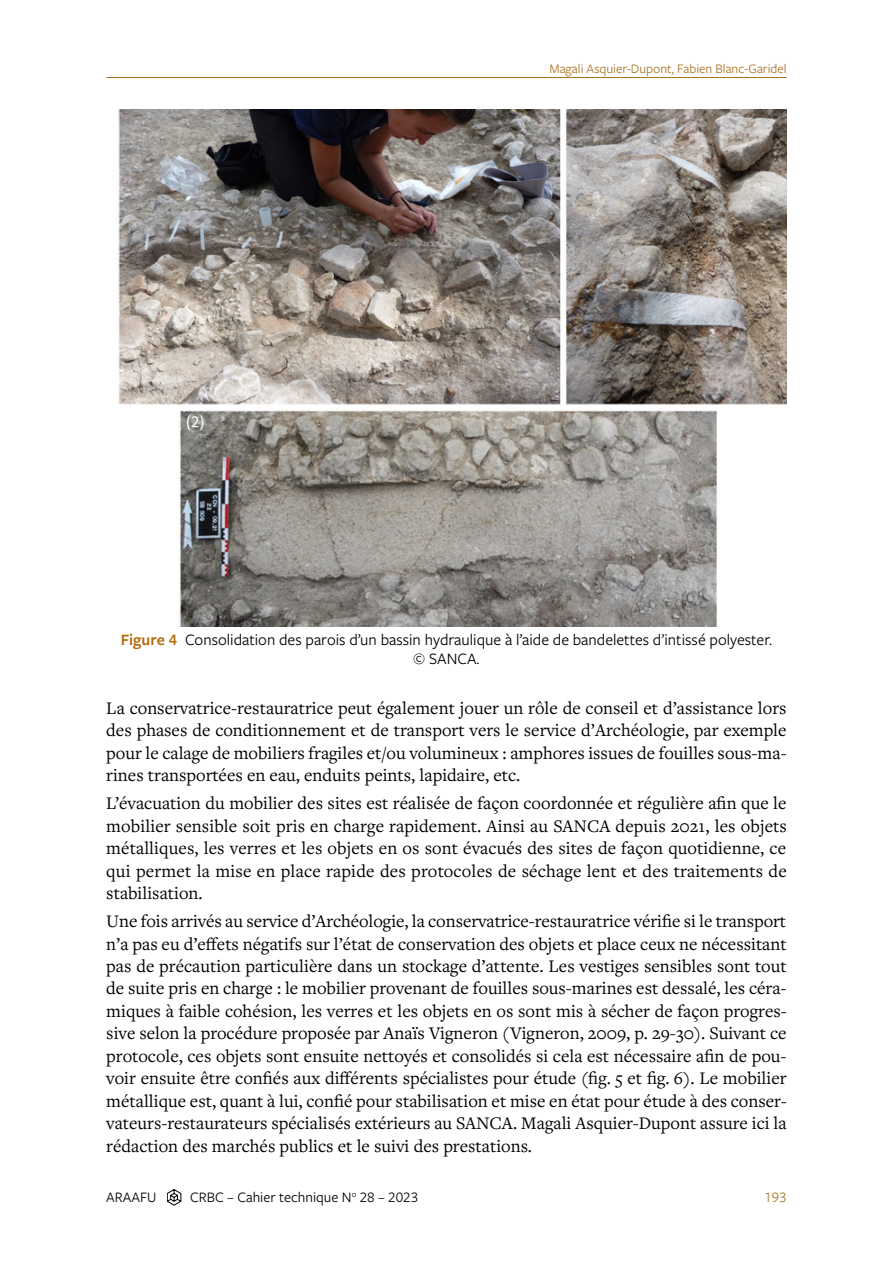
<style>
.page{position:relative;width:893px;height:1263px;background:#fff}
.page>*{position:absolute;margin:0;border:0;box-sizing:border-box;transform-origin:0 0}
.t1{font:18.3px/22.5px "Freight Text Pro";color:#000;text-align:justify}
.t2{font:16.5px/19.5px "Freight Sans Pro";color:#000;text-align:center}
.t3{font:15px "Freight Sans Pro";color:#000}
.t4{font:15px "Freight Sans Pro";color:#a97223}
.t5{font:13.5px "Freight Sans Pro";color:#a97223}
.s1{font-weight:600;color:#b66b0d}
</style>
<div class="page">
<hr style="left:106px;top:77px;width:681px;height:1px;background:#a97223">
<svg style="left:167px;top:1189px;width:14px;height:16px"></svg>
<img style="left:118px;top:110px;width:669px;height:516px">
<p class="t5" style="left:549px;top:60px;width:239px">Magali Asquier-Dupont, Fabien Blanc-Garidel</p>
<p class="t2" style="left:121px;top:629px;width:653px"><span class="s1">Figure 4</span> Consolidation des parois d’un bassin hydraulique à l’aide de bandelettes d’intissé polyester. © SANCA.</p>
<p class="t1" style="left:106px;top:696px;width:682px">La conservatrice-restauratrice peut également jouer un rôle de conseil et d’assistance lors des phases de conditionnement et de transport vers le service d’Archéologie, par exemple pour le calage de mobiliers fragiles et/ou volumineux : amphores issues de fouilles sous-ma&shy;rines transportées en eau, enduits peints, lapidaire, etc.</p>
<p class="t1" style="left:106px;top:791px;width:682px">L’évacuation du mobilier des sites est réalisée de façon coordonnée et régulière afin que le mobilier sensible soit pris en charge rapidement. Ainsi au SANCA depuis 2021, les objets métalliques, les verres et les objets en os sont évacués des sites de façon quotidienne, ce qui permet la mise en place rapide des protocoles de séchage lent et des traitements de stabilisation.</p>
<p class="t1" style="left:106px;top:909px;width:682px">Une fois arrivés au service d’Archéologie, la conservatrice-restauratrice vérifie si le transport n’a pas eu d’effets négatifs sur l’état de conservation des objets et place ceux ne nécessitant pas de précaution particulière dans un stockage d’attente. Les vestiges sensibles sont tout de suite pris en charge : le mobilier provenant de fouilles sous-marines est dessalé, les céra&shy;miques à faible cohésion, les verres et les objets en os sont mis à sécher de façon progres&shy;sive selon la procédure proposée par Anaïs Vigneron (Vigneron, 2009, p. 29-30). Suivant ce protocole, ces objets sont ensuite nettoyés et consolidés si cela est nécessaire afin de pou&shy;voir ensuite être confiés aux différents spécialistes pour étude (fig. 5 et fig. 6). Le mobilier métallique est, quant à lui, confié pour stabilisation et mise en état pour étude à des conser&shy;vateurs-restaurateurs spécialisés extérieurs au SANCA. Magali Asquier-Dupont assure ici la rédaction des marchés publics et le suivi des prestations.</p>
<p class="t3" style="left:106px;top:1187px;width:52px">ARAAFU</p>
<p class="t3" style="left:190px;top:1187px;width:230px">CRBC – Cahier technique N<sup>o</sup> 28 – 2023</p>
<p class="t4" style="left:764px;top:1187px;width:24px">193</p>
</div>
